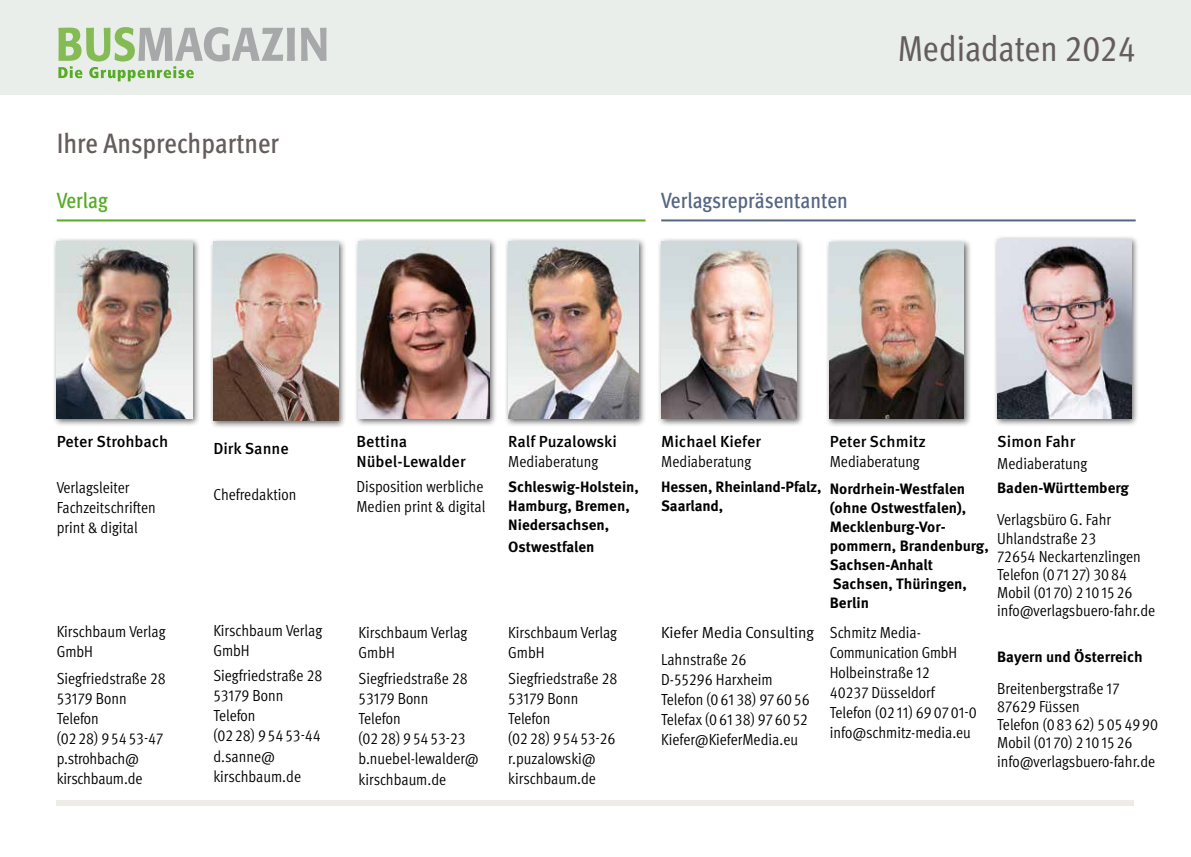
<style>
.page{position:relative;width:1191px;height:857px;background:#fff}
.page>*{position:absolute;margin:0;border:0;box-sizing:border-box;transform-origin:0 0}
.t1{font:condensed 36px "Meta OT";color:#645d5c}
.t2{font:500 condensed 28px "Meta OT";color:#645d5c}
.t3{font:500 condensed 22px "Meta OT";color:#556683}
.t4{font:500 condensed 22px "Meta OT";letter-spacing:-.005em;color:#57ab27}
.t5{font:16px/20px "Meta OT Cond Norm";color:#000}
.t6{font:500 16px/20px "Meta OT";color:#000}
.t7{font:16px/26.8px "Meta OT Cond Norm";color:#000;scale:1.1 1}
.t8{font:700 15px/19px "Meta OT";letter-spacing:-.005em;color:#000}
</style>
<div class="page">
<div style="left:0;top:0;width:1191px;height:95px;background:#eaeeea"></div>
<svg style="left:301px;top:28px;width:25px;height:33px"></svg>
<svg style="left:58px;top:27px;width:237px;height:54px"></svg>
<div style="left:209px;top:237px;width:137px;height:192px;background:#000;opacity:.6"></div>
<img style="left:213px;top:242px;width:125px;height:179px">
<div style="left:57px;top:800px;width:1077px;height:5px;background:#edece6"></div>
<div style="left:657px;top:237px;width:147px;height:190px;background:#000;opacity:.6"></div>
<img style="left:661px;top:241px;width:135px;height:177px">
<div style="left:825px;top:238px;width:146px;height:188px;background:#000;opacity:.6"></div>
<img style="left:829px;top:242px;width:134px;height:176px">
<hr style="left:57px;top:219px;width:588px;height:2px;background:#57ab27">
<hr style="left:661px;top:219px;width:474px;height:2px;background:#556683">
<div style="left:52px;top:237px;width:148px;height:190px;background:#000;opacity:.6"></div>
<img style="left:57px;top:241px;width:135px;height:177px">
<div style="left:504px;top:237px;width:142px;height:190px;background:#000;opacity:.6"></div>
<img style="left:508px;top:241px;width:131px;height:177px">
<div style="left:993px;top:235px;width:146px;height:192px;background:#000;opacity:.6"></div>
<img style="left:997px;top:240px;width:134px;height:178px">
<div style="left:354px;top:237px;width:143px;height:190px;background:#000;opacity:.6"></div>
<img style="left:358px;top:241px;width:131px;height:177px">
<h2 class="t2" style="left:57px;top:126px;width:224px">Ihre Ansprechpartner</h2>
<h3 class="t4" style="left:57px;top:186px;width:53px">Verlag</h3>
<h3 class="t3" style="left:661px;top:186px;width:188px">Verlagsrepräsentanten</h3>
<h1 class="t1" style="left:897px;top:25px;width:239px">Mediadaten 2024</h1>
<p class="t6" style="left:57px;top:431px;width:113px">Peter Strohbach</p>
<p class="t5" style="left:57px;top:477px;width:101px">Verlagsleiter<br>Fachzeitschriften print &amp; digital</p>
<p class="t5" style="left:57px;top:621px;width:110px">Kirschbaum Verlag<br>GmbH</p>
<p class="t5" style="left:57px;top:667px;width:111px">Siegfriedstraße 28<br>53179 Bonn<br>Telefon<br>(02 28) 9 54 53-47 p.strohbach@ kirschbaum.de</p>
<p class="t6" style="left:213px;top:438px;width:77px">Dirk Sanne</p>
<p class="t5" style="left:213px;top:483px;width:84px">Chefredaktion</p>
<p class="t5" style="left:213px;top:619px;width:110px">Kirschbaum Verlag<br>GmbH</p>
<p class="t5" style="left:213px;top:665px;width:111px">Siegfriedstraße 28<br>53179 Bonn<br>Telefon<br>(02 28) 9 54 53-44 d.sanne@ kirschbaum.de</p>
<p class="t6" style="left:356px;top:431px;width:111px">Bettina<br>Nübel-Lewalder</p>
<p class="t5" style="left:356px;top:475px;width:130px">Disposition werbliche<br>Medien print &amp; digital</p>
<p class="t5" style="left:358px;top:621px;width:110px">Kirschbaum Verlag<br>GmbH</p>
<p class="t5" style="left:358px;top:668px;width:122px">Siegfriedstraße 28<br>53179 Bonn<br>Telefon<br>(02 28) 9 54 53-23 b.nuebel-lewalder@ kirschbaum.de</p>
<p class="t6" style="left:508px;top:431px;width:110px">Ralf Puzalowski</p>
<p class="t5" style="left:508px;top:451px;width:91px">Mediaberatung</p>
<p class="t8" style="left:508px;top:477px;width:132px">Schleswig-Holstein,<br>Hamburg, Bremen,<br>Niedersachsen,</p>
<p class="t8" style="left:508px;top:537px;width:88px">Ostwestfalen</p>
<p class="t5" style="left:508px;top:621px;width:110px">Kirschbaum Verlag<br>GmbH</p>
<p class="t5" style="left:508px;top:667px;width:111px">Siegfriedstraße 28<br>53179 Bonn<br>Telefon<br>(02 28) 9 54 53-26 r.puzalowski@ kirschbaum.de</p>
<p class="t6" style="left:661px;top:431px;width:101px">Michael Kiefer</p>
<p class="t5" style="left:661px;top:451px;width:91px">Mediaberatung</p>
<p class="t8" style="left:661px;top:477px;width:162px">Hessen, Rheinland-Pfalz,<br>Saarland,</p>
<p class="t7" style="left:661px;top:618px;width:140px">Kiefer Media Consulting<br>Lahnstraße 26</p>
<p class="t5" style="left:661px;top:668px;width:150px">D-55296 Harxheim<br>Telefon (0 61 38) 9760 56<br>Telefax (0 61 38) 9760 52<br>Kiefer@KieferMedia.eu</p>
<p class="t6" style="left:829px;top:431px;width:98px">Peter Schmitz</p>
<p class="t5" style="left:829px;top:451px;width:91px">Mediaberatung</p>
<p class="t8" style="left:829px;top:479px;width:160px">Nordrhein-Westfalen (ohne Ostwestfalen),<br>Mecklenburg-Vor&shy;pommern, Brandenburg,<br>Sachsen-Anhalt<br>Sachsen, Thüringen,<br>Berlin</p>
<p class="t5" style="left:829px;top:621px;width:148px">Schmitz Media-<br>Communication GmbH<br>Holbeinstraße 12<br>40237 Düsseldorf<br>Telefon (02 11) 69 07 01-0 info@schmitz-media.eu</p>
<p class="t6" style="left:997px;top:431px;width:80px">Simon Fahr</p>
<p class="t5" style="left:997px;top:453px;width:91px">Mediaberatung</p>
<p class="t8" style="left:997px;top:478px;width:133px">Baden-Württemberg</p>
<p class="t5" style="left:997px;top:510px;width:159px;line-height:18.2px">Verlagsbüro G. Fahr<br>Uhlandstraße 23<br>72654 Neckartenzlingen<br>Telefon (0 71 27) 30 84<br>Mobil (01 70) 2 10 15 26 info@verlagsbuero-fahr.de</p>
<p class="t8" style="left:997px;top:646px;width:147px">Bayern und Österreich</p>
<p class="t5" style="left:997px;top:678px;width:162px;line-height:18.2px">Breitenbergstraße 17<br>87629 Füssen<br>Telefon (0 8362) 5 05 49 90<br>Mobil (01 70) 2 10 15 26 info@verlagsbuero-fahr.de</p>
</div>
